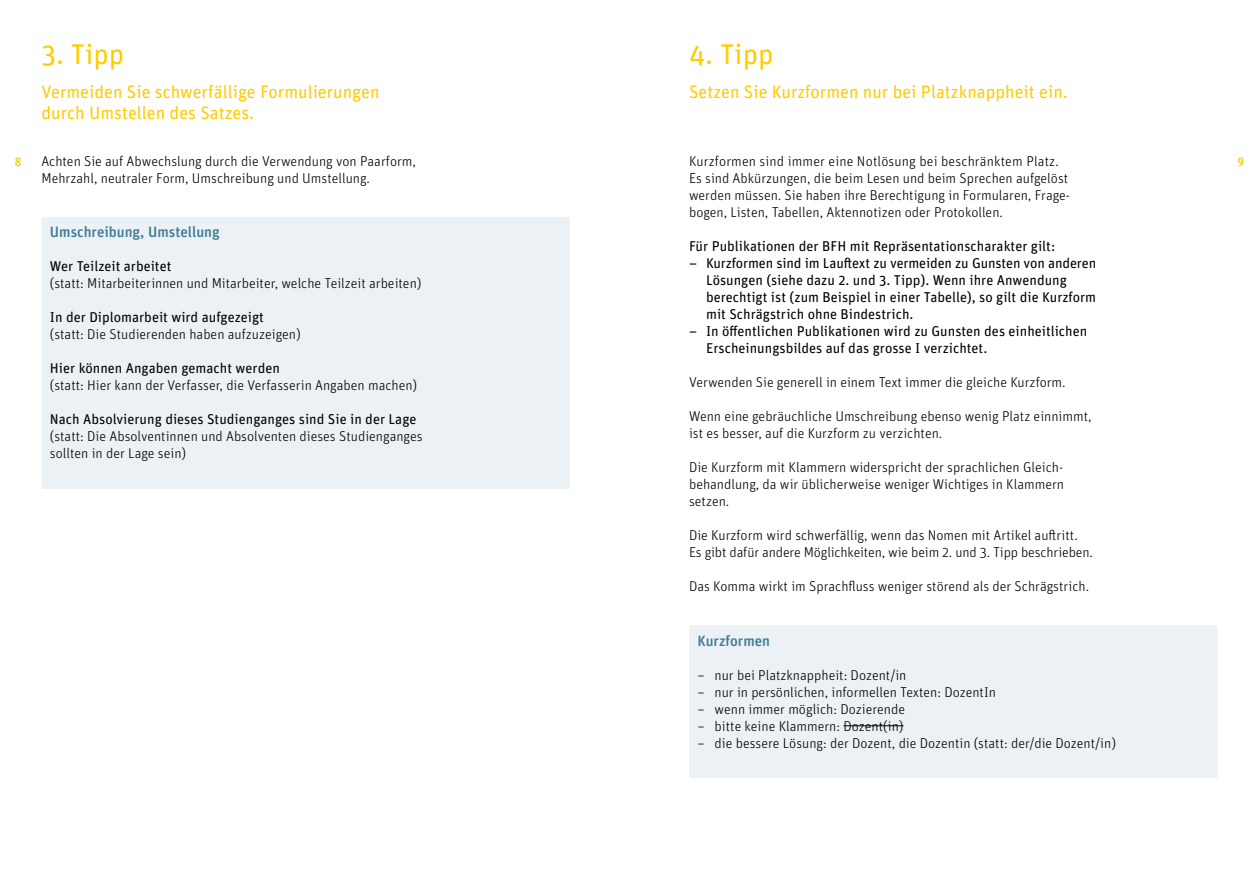
<style>
.page{position:relative;width:1259px;height:893px;background:#fff}
.page>*{position:absolute;margin:0;border:0;box-sizing:border-box;transform-origin:0 0}
.t1{font:28.5px "Unit Rounded Pro";color:#fc0}
.t2{font:18px/21px "Unit Rounded Pro";color:#fc0}
.t3{font:500 15px "Unit Rounded Pro";color:#427d94}
.t4{font:300 14.25px/17px "Unit Rounded Pro";color:#000}
.t5{font:14.25px/17px "Unit Rounded Pro";color:#000}
.t6{font:500 12px "Unit Rounded Pro";color:#fc0}
</style>
<div class="page">
<div style="left:41px;top:217px;width:529px;height:272px;background:#ebf1f5;border-radius:2px"></div>
<div style="left:689px;top:625px;width:528px;height:153px;background:#ebf1f5;border-radius:2px"></div>
<hr style="left:843px;top:725px;width:60px;height:1px;background:#000">
<h1 class="t1" style="left:41px;top:34px;width:84px">3. Tipp</h1>
<p class="t2" style="left:41px;top:80px;width:340px">Vermeiden Sie schwerfällige Formulierungen durch Umstellen des Satzes.</p>
<h1 class="t1" style="left:689px;top:34px;width:86px">4. Tipp</h1>
<p class="t2" style="left:689px;top:80px;width:380px">Setzen Sie Kurzformen nur bei Platzknappheit ein.</p>
<p class="t6" style="left:15px;top:153px;width:8px">8</p>
<p class="t4" style="left:41px;top:152px;width:376px">Achten Sie auf Abwechslung durch die Verwendung von Paarform,</p>
<p class="t6" style="left:1237px;top:153px;width:8px">9</p>
<p class="t4" style="left:41px;top:169px;width:330px">Mehrzahl, neutraler Form, Umschreibung und Umstellung.</p>
<p class="t4" style="left:689px;top:152px;width:382px">Kurzformen sind immer eine Notlösung bei beschränktem Platz.<br>Es sind Abkürzungen, die beim Lesen und beim Sprechen aufgelöst werden müssen. Sie haben ihre Berechtigung in Formularen, Frage&shy;bogen, Listen, Tabellen, Aktennotizen oder Protokollen.</p>
<p class="t5" style="left:689px;top:237px;width:368px">Für Publikationen der BFH mit Repräsentationscharakter gilt:</p>
<p class="t5" style="left:706px;top:254px;width:392px;text-indent:-17px">– Kurzformen sind im Lauftext zu vermeiden zu Gunsten von anderen Lösungen (siehe dazu 2. und 3. Tipp). Wenn ihre Anwendung berechtigt ist (zum Beispiel in einer Tabelle), so gilt die Kurzform mit Schrägstrich ohne Bindestrich.</p>
<p class="t5" style="left:706px;top:322px;width:383px;text-indent:-17px">– In öffentlichen Publikationen wird zu Gunsten des einheitlichen<br>Erscheinungsbildes auf das grosse I verzichtet.</p>
<p class="t4" style="left:689px;top:373px;width:378px">Verwenden Sie generell in einem Text immer die gleiche Kurzform.</p>
<p class="t4" style="left:689px;top:407px;width:404px">Wenn eine gebräuchliche Umschreibung ebenso wenig Platz einnimmt, ist es besser, auf die Kurzform zu verzichten.</p>
<p class="t4" style="left:689px;top:458px;width:376px;text-align:justify">Die Kurzform mit Klammern widerspricht der sprachlichen Gleich&shy;behandlung, da wir üblicherweise weniger Wichtiges in Klammern setzen.</p>
<p class="t4" style="left:689px;top:526px;width:405px">Die Kurzform wird schwerfällig, wenn das Nomen mit Artikel auftritt.<br>Es gibt dafür andere Möglichkeiten, wie beim 2. und 3. Tipp beschrieben.</p>
<p class="t4" style="left:689px;top:577px;width:401px">Das Komma wirkt im Sprachfluss weniger störend als der Schrägstrich.</p>
<p class="t3" style="left:50px;top:221px;width:171px">Umschreibung, Umstellung</p>
<p class="t5" style="left:50px;top:257px;width:123px">Wer Teilzeit arbeitet</p>
<p class="t4" style="left:50px;top:275px;width:373px">(statt: Mitarbeiterinnen und Mitarbeiter, welche Teilzeit arbeiten)</p>
<p class="t5" style="left:50px;top:308px;width:215px">In der Diplomarbeit wird aufgezeigt</p>
<p class="t4" style="left:50px;top:326px;width:252px">(statt: Die Studierenden haben aufzuzeigen)</p>
<p class="t5" style="left:50px;top:359px;width:231px">Hier können Angaben gemacht werden</p>
<p class="t4" style="left:50px;top:377px;width:369px">(statt: Hier kann der Verfasser, die Verfasserin Angaben machen)</p>
<p class="t5" style="left:50px;top:410px;width:368px">Nach Absolvierung dieses Studienganges sind Sie in der Lage</p>
<p class="t4" style="left:50px;top:428px;width:374px">(statt: Die Absolventinnen und Absolventen dieses Studienganges sollten in der Lage sein)</p>
<p class="t3" style="left:697px;top:630px;width:74px">Kurzformen</p>
<p class="t4" style="left:697px;top:666px;width:210px">– nur bei Platzknappheit: Dozent/in</p>
<p class="t4" style="left:697px;top:683px;width:300px">– nur in persönlichen, informellen Texten: DozentIn</p>
<p class="t4" style="left:697px;top:700px;width:209px">– wenn immer möglich: Dozierende</p>
<p class="t4" style="left:697px;top:717px;width:207px">– bitte keine Klammern: Dozent(in)</p>
<p class="t4" style="left:697px;top:734px;width:420px">– die bessere Lösung: der Dozent, die Dozentin (statt: der/die Dozent/in)</p>
</div>
